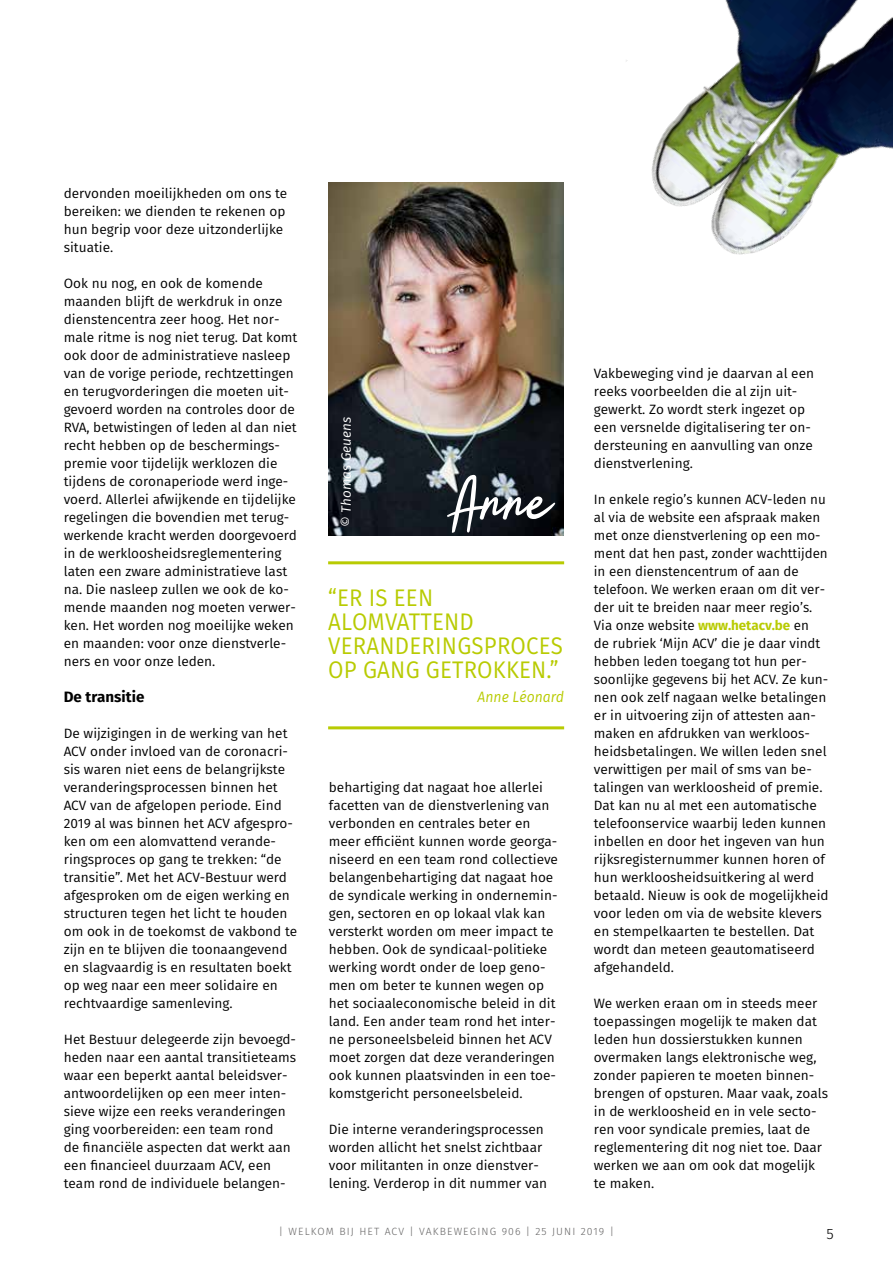
<style>
.page{position:relative;width:893px;height:1263px;background:#fff}
.page>*{position:absolute;margin:0;border:0;box-sizing:border-box;transform-origin:0 0}
.t1{font:66.9px "Winter Script";color:#fff}
.t2{font:24px/24px "Fira Sans";letter-spacing:.01em;color:#b8cb02;scale:.93 1}
.t3{font:700 15px "Fira Sans";color:#000}
.t4{font:italic 15px "Fira Sans";color:#b8cb02;scale:.93 1}
.t5{font:300 15px "Fira Sans";color:#000}
.t6{font:13.5px/18px "Fira Sans";color:#000}
.t7{font:italic 13.5px "Fira Sans";color:#fff}
.t8{font:300 10.5px "Fira Sans";letter-spacing:.11em;color:#646363}
.s1{font-weight:700;color:#b8cb02}
</style>
<div class="page">
<hr style="left:328px;top:561px;width:236px;height:3px;background:#b8cb02">
<hr style="left:328px;top:726px;width:236px;height:3px;background:#b8cb02">
<img style="left:328px;top:183px;width:235px;height:353px">
<img style="left:517px;top:0;width:376px;height:390px">
<p class="t6" style="left:64px;top:184px;width:225px">dervonden moeilijkheden om ons te bereiken: we dienden te rekenen op hun begrip voor deze uitzonderlijke situatie.</p>
<p class="t6" style="left:64px;top:274px;width:235px">Ook nu nog, en ook de komende maanden blijft de werkdruk in onze dienstencentra zeer hoog. Het nor&shy;male ritme is nog niet terug. Dat komt ook door de administratieve nasleep van de vorige periode, rechtzettingen en terugvorderingen die moeten uit&shy;gevoerd worden na controles door de RVA, betwistingen of leden al dan niet recht hebben op de beschermings&shy;premie voor tijdelijk werklozen die tijdens de coronaperiode werd inge&shy;voerd. Allerlei afwijkende en tijdelijke regelingen die bovendien met terug&shy;werkende kracht werden doorgevoerd in de werkloosheidsreglementering laten een zware administratieve last na. Die nasleep zullen we ook de ko&shy;mende maanden nog moeten verwer&shy;ken. Het worden nog moeilijke weken en maanden: voor onze dienstverle&shy;ners en voor onze leden.</p>
<p class="t3" style="left:64px;top:686px;width:82px">De transitie</p>
<p class="t6" style="left:64px;top:724px;width:235px">De wijzigingen in de werking van het ACV onder invloed van de coronacri&shy;sis waren niet eens de belangrijkste veranderingsprocessen binnen het ACV van de afgelopen periode. Eind 2019 al was binnen het ACV afgespro&shy;ken om een alomvattend verande&shy;ringsproces op gang te trekken: “de transitie”. Met het ACV-Bestuur werd afgesproken om de eigen werking en structuren tegen het licht te houden om ook in de toekomst de vakbond te zijn en te blijven die toonaangevend en slagvaardig is en resultaten boekt op weg naar een meer solidaire en rechtvaardige samenleving.</p>
<p class="t6" style="left:64px;top:1030px;width:234px">Het Bestuur delegeerde zijn bevoegd&shy;heden naar een aantal transitieteams waar een beperkt aantal beleidsver&shy;antwoordelijken op een meer inten&shy;sieve wijze een reeks veranderingen ging voorbereiden: een team rond<br>de financiële aspecten dat werkt aan een financieel duurzaam ACV, een team rond de individuele belangen-</p>
<p class="t6" style="left:594px;top:364px;width:222px">Vakbeweging vind je daarvan al een reeks voorbeelden die al zijn uit&shy;gewerkt. Zo wordt sterk ingezet op een versnelde digitalisering ter on&shy;dersteuning en aanvulling van onze dienstverlening.</p>
<p class="t6" style="left:594px;top:490px;width:236px">In enkele regio’s kunnen ACV-leden nu al via de website een afspraak maken met onze dienstverlening op een mo&shy;ment dat hen past, zonder wachttijden in een dienstencentrum of aan de telefoon. We werken eraan om dit ver&shy;der uit te breiden naar meer regio’s.<br>Via onze website <span class="s1">www.hetacv.be</span> en<br>de rubriek ‘Mijn ACV’ die je daar vindt hebben leden toegang tot hun per&shy;soonlijke gegevens bij het ACV. Ze kun&shy;nen ook zelf nagaan welke betalingen er in uitvoering zijn of attesten aan&shy;maken en afdrukken van werkloos&shy;heidsbetalingen. We willen leden snel verwittigen per mail of sms van be&shy;talingen van werkloosheid of premie.<br>Dat kan nu al met een automatische telefoonservice waarbij leden kunnen inbellen en door het ingeven van hun rijksregisternummer kunnen horen of hun werkloosheidsuitkering al werd betaald. Nieuw is ook de mogelijkheid voor leden om via de website klevers en stempelkaarten te bestellen. Dat wordt dan meteen geautomatiseerd afgehandeld.</p>
<p class="t6" style="left:594px;top:994px;width:236px">We werken eraan om in steeds meer toepassingen mogelijk te maken dat leden hun dossierstukken kunnen overmaken langs elektronische weg, zonder papieren te moeten binnen&shy;brengen of opsturen. Maar vaak, zoals in de werkloosheid en in vele secto&shy;ren voor syndicale premies, laat de reglementering dit nog niet toe. Daar werken we aan om ook dat mogelijk te maken.</p>
<p class="t8" style="left:279px;top:1223px;width:336px">| WELKOM BIJ HET ACV | VAKBEWEGING 906 | 25 JUNI 2019 |</p>
<p class="t5" style="left:826px;top:1223px;width:9px">5</p>
<p class="t7" style="left:337px;top:527px;width:112px;rotate:-90deg">© Thomas Geuens</p>
<h1 class="t1" style="left:447px;top:468px;width:106px">Anne</h1>
<h2 class="t2" style="left:328px;top:586px;width:254px">“ER IS EEN<br>ALOMVATTEND<br>VERANDERINGSPROCES<br>OP GANG GETROKKEN.”</h2>
<p class="t4" style="left:478px;top:687px;width:95px">Anne Léonard</p>
<p class="t6" style="left:329px;top:778px;width:231px">behartiging dat nagaat hoe allerlei facetten van de dienstverlening van verbonden en centrales beter en meer efficiënt kunnen worde georga&shy;niseerd en een team rond collectieve belangenbehartiging dat nagaat hoe de syndicale werking in ondernemin&shy;gen, sectoren en op lokaal vlak kan versterkt worden om meer impact te hebben. Ook de syndicaal-politieke werking wordt onder de loep geno&shy;men om beter te kunnen wegen op het sociaaleconomische beleid in dit land. Een ander team rond het inter&shy;ne personeelsbeleid binnen het ACV moet zorgen dat deze veranderingen ook kunnen plaatsvinden in een toe&shy;komstgericht personeelsbeleid.</p>
<p class="t6" style="left:329px;top:1120px;width:220px">Die interne veranderingsprocessen worden allicht het snelst zichtbaar voor militanten in onze dienstver&shy;lening. Verderop in dit nummer van</p>
</div>
